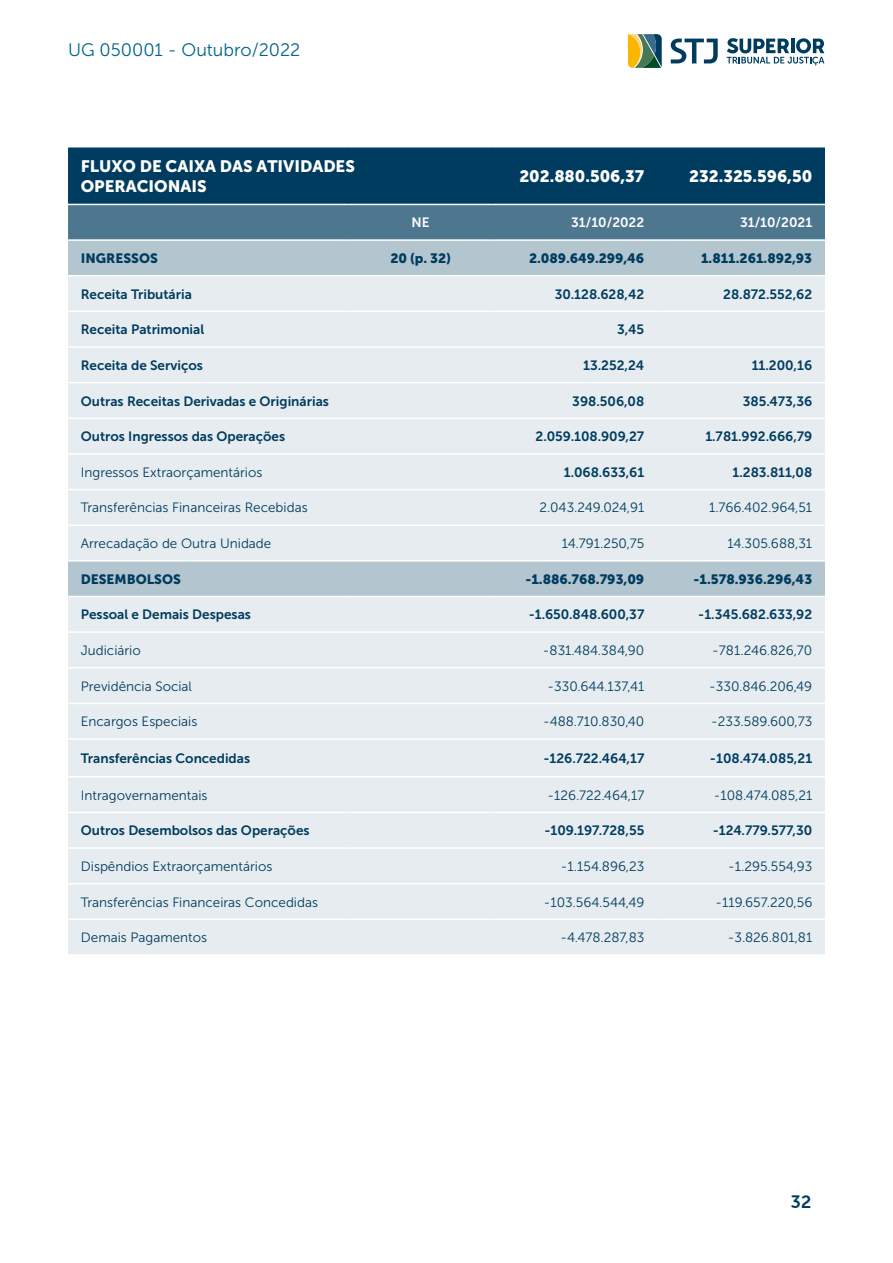
<style>
.page{position:relative;width:893px;height:1263px;background:#fff}
.page>*{position:absolute;margin:0;border:0;box-sizing:border-box;transform-origin:0 0}
.t1{font:18px "Museo Sans 300";color:#00668a}
.t2{font:18px "Museo Sans Rounded 700";color:#003c5f}
.t3{font:16.5px/19.8px "Museo Sans 900";color:#fff}
.t4{font:13.5px "Museo Sans 300";color:#003c5f}
.t5{font:13.5px "Museo Sans 700";color:#003c5f}
.t6{font:13.5px "Museo Sans 900";color:#003c5f}
.t7{font:13.5px "Museo Sans 700";color:#fffcff}
</style>
<div class="page">
<svg style="left:727px;top:38px;width:97px;height:27px"></svg>
<svg style="left:628px;top:34px;width:34px;height:34px"></svg>
<svg style="left:671px;top:39px;width:47px;height:24px"></svg>
<svg style="left:68px;top:147px;width:757px;height:92px;background:#1f5472"></svg>
<div style="left:68px;top:241px;width:757px;height:34px;background:#b3c5cf"></div>
<div style="left:68px;top:276px;width:757px;height:678px;background:#e6ecef"></div>
<hr style="left:68px;top:311px;width:281px;height:1px;background:#fff">
<hr style="left:349px;top:311px;width:144px;height:1px;background:#fff">
<hr style="left:493px;top:311px;width:164px;height:1px;background:#fff">
<hr style="left:657px;top:311px;width:168px;height:1px;background:#fff">
<hr style="left:68px;top:346px;width:281px;height:2px;background:#fff">
<hr style="left:349px;top:346px;width:144px;height:2px;background:#fff">
<hr style="left:493px;top:346px;width:164px;height:2px;background:#fff">
<hr style="left:657px;top:346px;width:168px;height:2px;background:#fff">
<hr style="left:68px;top:382px;width:281px;height:1px;background:#fff">
<hr style="left:349px;top:382px;width:144px;height:1px;background:#fff">
<hr style="left:493px;top:382px;width:164px;height:1px;background:#fff">
<hr style="left:657px;top:382px;width:168px;height:1px;background:#fff">
<hr style="left:68px;top:417px;width:281px;height:2px;background:#fff">
<hr style="left:349px;top:417px;width:144px;height:2px;background:#fff">
<hr style="left:493px;top:417px;width:164px;height:2px;background:#fff">
<hr style="left:657px;top:417px;width:168px;height:2px;background:#fff">
<hr style="left:68px;top:453px;width:281px;height:2px;background:#fff">
<hr style="left:349px;top:453px;width:144px;height:2px;background:#fff">
<hr style="left:493px;top:453px;width:164px;height:2px;background:#fff">
<hr style="left:657px;top:453px;width:168px;height:2px;background:#fff">
<hr style="left:68px;top:489px;width:281px;height:1px;background:#fff">
<hr style="left:349px;top:489px;width:144px;height:1px;background:#fff">
<hr style="left:493px;top:489px;width:164px;height:1px;background:#fff">
<hr style="left:657px;top:489px;width:168px;height:1px;background:#fff">
<hr style="left:68px;top:524px;width:281px;height:2px;background:#fff">
<hr style="left:349px;top:524px;width:144px;height:2px;background:#fff">
<hr style="left:493px;top:524px;width:164px;height:2px;background:#fff">
<hr style="left:657px;top:524px;width:168px;height:2px;background:#fff">
<hr style="left:68px;top:560px;width:281px;height:2px;background:#fff">
<hr style="left:349px;top:560px;width:144px;height:2px;background:#fff">
<hr style="left:493px;top:560px;width:164px;height:2px;background:#fff">
<hr style="left:657px;top:560px;width:168px;height:2px;background:#fff">
<hr style="left:68px;top:596px;width:281px;height:1px;background:#fff">
<hr style="left:349px;top:596px;width:144px;height:1px;background:#fff">
<hr style="left:493px;top:596px;width:164px;height:1px;background:#fff">
<hr style="left:657px;top:596px;width:168px;height:1px;background:#fff">
<hr style="left:68px;top:631px;width:281px;height:2px;background:#fff">
<hr style="left:349px;top:631px;width:144px;height:2px;background:#fff">
<hr style="left:493px;top:631px;width:164px;height:2px;background:#fff">
<hr style="left:657px;top:631px;width:168px;height:2px;background:#fff">
<hr style="left:68px;top:667px;width:281px;height:1px;background:#fff">
<hr style="left:349px;top:667px;width:144px;height:1px;background:#fff">
<hr style="left:493px;top:667px;width:164px;height:1px;background:#fff">
<hr style="left:657px;top:667px;width:168px;height:1px;background:#fff">
<hr style="left:68px;top:703px;width:281px;height:1px;background:#fff">
<hr style="left:349px;top:703px;width:144px;height:1px;background:#fff">
<hr style="left:493px;top:703px;width:164px;height:1px;background:#fff">
<hr style="left:657px;top:703px;width:168px;height:1px;background:#fff">
<hr style="left:68px;top:738px;width:281px;height:2px;background:#fff">
<hr style="left:349px;top:738px;width:144px;height:2px;background:#fff">
<hr style="left:493px;top:738px;width:164px;height:2px;background:#fff">
<hr style="left:657px;top:738px;width:168px;height:2px;background:#fff">
<hr style="left:68px;top:776px;width:281px;height:1px;background:#fff">
<hr style="left:349px;top:776px;width:144px;height:1px;background:#fff">
<hr style="left:493px;top:776px;width:164px;height:1px;background:#fff">
<hr style="left:657px;top:776px;width:168px;height:1px;background:#fff">
<hr style="left:68px;top:812px;width:281px;height:1px;background:#fff">
<hr style="left:349px;top:812px;width:144px;height:1px;background:#fff">
<hr style="left:493px;top:812px;width:164px;height:1px;background:#fff">
<hr style="left:657px;top:812px;width:168px;height:1px;background:#fff">
<hr style="left:68px;top:847px;width:281px;height:2px;background:#fff">
<hr style="left:349px;top:847px;width:144px;height:2px;background:#fff">
<hr style="left:493px;top:847px;width:164px;height:2px;background:#fff">
<hr style="left:657px;top:847px;width:168px;height:2px;background:#fff">
<hr style="left:68px;top:883px;width:281px;height:1px;background:#fff">
<hr style="left:349px;top:883px;width:144px;height:1px;background:#fff">
<hr style="left:493px;top:883px;width:164px;height:1px;background:#fff">
<hr style="left:657px;top:883px;width:168px;height:1px;background:#fff">
<hr style="left:68px;top:918px;width:281px;height:2px;background:#fff">
<hr style="left:349px;top:918px;width:144px;height:2px;background:#fff">
<hr style="left:493px;top:918px;width:164px;height:2px;background:#fff">
<hr style="left:657px;top:918px;width:168px;height:2px;background:#fff">
<hr style="left:68px;top:204px;width:281px;height:1px;background:#fff">
<hr style="left:349px;top:204px;width:144px;height:1px;background:#fff">
<hr style="left:493px;top:204px;width:164px;height:1px;background:#fff">
<hr style="left:657px;top:204px;width:168px;height:1px;background:#fff">
<h1 class="t1" style="left:68px;top:40px;width:234px">UG 050001 - Outubro/2022</h1>
<p class="t3" style="left:81px;top:156px;width:276px">FLUXO DE CAIXA DAS ATIVIDADES<br>OPERACIONAIS</p>
<p class="t3" style="left:519px;top:166px;width:126px">202.880.506,37</p>
<p class="t3" style="left:689px;top:166px;width:125px">232.325.596,50</p>
<p class="t7" style="left:412px;top:215px;width:20px">NE</p>
<p class="t7" style="left:571px;top:215px;width:75px">31/10/2022</p>
<p class="t7" style="left:740px;top:215px;width:74px">31/10/2021</p>
<p class="t6" style="left:81px;top:251px;width:79px">INGRESSOS</p>
<p class="t6" style="left:390px;top:251px;width:62px">20 (p. 32)</p>
<p class="t6" style="left:529px;top:251px;width:117px">2.089.649.299,46</p>
<p class="t6" style="left:701px;top:251px;width:113px">1.811.261.892,93</p>
<p class="t5" style="left:81px;top:286px;width:113px">Receita Tributária</p>
<p class="t5" style="left:555px;top:286px;width:91px">30.128.628,42</p>
<p class="t5" style="left:723px;top:286px;width:90px">28.872.552,62</p>
<p class="t5" style="left:81px;top:322px;width:125px">Receita Patrimonial</p>
<p class="t5" style="left:617px;top:322px;width:29px">3,45</p>
<p class="t5" style="left:81px;top:358px;width:124px">Receita de Serviços</p>
<p class="t5" style="left:583px;top:358px;width:63px">13.252,24</p>
<p class="t5" style="left:752px;top:358px;width:62px">11.200,16</p>
<p class="t5" style="left:81px;top:393px;width:250px">Outras Receitas Derivadas e Originárias</p>
<p class="t5" style="left:572px;top:393px;width:73px">398.506,08</p>
<p class="t5" style="left:743px;top:393px;width:71px">385.473,36</p>
<p class="t5" style="left:81px;top:429px;width:206px">Outros Ingressos das Operações</p>
<p class="t5" style="left:536px;top:429px;width:110px">2.059.108.909,27</p>
<p class="t5" style="left:705px;top:429px;width:108px">1.781.992.666,79</p>
<p class="t4" style="left:81px;top:465px;width:183px">Ingressos Extraorçamentários</p>
<p class="t5" style="left:564px;top:465px;width:82px">1.068.633,61</p>
<p class="t5" style="left:732px;top:465px;width:81px">1.283.811,08</p>
<p class="t4" style="left:81px;top:501px;width:228px">Transferências Financeiras Recebidas</p>
<p class="t4" style="left:540px;top:501px;width:106px">2.043.249.024,91</p>
<p class="t4" style="left:709px;top:501px;width:105px">1.766.402.964,51</p>
<p class="t4" style="left:81px;top:536px;width:192px">Arrecadação de Outra Unidade</p>
<p class="t4" style="left:562px;top:536px;width:84px">14.791.250,75</p>
<p class="t4" style="left:727px;top:536px;width:86px">14.305.688,31</p>
<p class="t6" style="left:81px;top:571px;width:102px">DESEMBOLSOS</p>
<p class="t6" style="left:525px;top:571px;width:120px">-1.886.768.793,09</p>
<p class="t6" style="left:693px;top:571px;width:120px">-1.578.936.296,43</p>
<p class="t5" style="left:81px;top:607px;width:172px">Pessoal e Demais Despesas</p>
<p class="t5" style="left:529px;top:607px;width:117px">-1.650.848.600,37</p>
<p class="t5" style="left:698px;top:607px;width:116px">-1.345.682.633,92</p>
<p class="t4" style="left:81px;top:643px;width:61px">Judiciário</p>
<p class="t4" style="left:543px;top:643px;width:103px">-831.484.384,90</p>
<p class="t4" style="left:712px;top:643px;width:102px">-781.246.826,70</p>
<p class="t4" style="left:81px;top:679px;width:113px">Previdência Social</p>
<p class="t4" style="left:548px;top:679px;width:98px">-330.644.137,41</p>
<p class="t4" style="left:709px;top:679px;width:105px">-330.846.206,49</p>
<p class="t4" style="left:81px;top:714px;width:118px">Encargos Especiais</p>
<p class="t4" style="left:543px;top:714px;width:103px">-488.710.830,40</p>
<p class="t4" style="left:711px;top:714px;width:103px">-233.589.600,73</p>
<p class="t5" style="left:81px;top:751px;width:171px">Transferências Concedidas</p>
<p class="t5" style="left:543px;top:751px;width:103px">-126.722.464,17</p>
<p class="t5" style="left:710px;top:751px;width:104px">-108.474.085,21</p>
<p class="t4" style="left:81px;top:788px;width:128px">Intragovernamentais</p>
<p class="t4" style="left:548px;top:788px;width:98px">-126.722.464,17</p>
<p class="t4" style="left:714px;top:788px;width:100px">-108.474.085,21</p>
<p class="t5" style="left:81px;top:823px;width:230px">Outros Desembolsos das Operações</p>
<p class="t5" style="left:544px;top:823px;width:102px">-109.197.728,55</p>
<p class="t5" style="left:713px;top:823px;width:101px">-124.779.577,30</p>
<p class="t4" style="left:81px;top:859px;width:193px">Dispêndios Extraorçamentários</p>
<p class="t4" style="left:561px;top:859px;width:85px">-1.154.896,23</p>
<p class="t4" style="left:728px;top:859px;width:86px">-1.295.554,93</p>
<p class="t4" style="left:81px;top:895px;width:239px">Transferências Financeiras Concedidas</p>
<p class="t4" style="left:544px;top:895px;width:102px">-103.564.544,49</p>
<p class="t4" style="left:715px;top:895px;width:98px">-119.657.220,56</p>
<p class="t4" style="left:81px;top:930px;width:128px">Demais Pagamentos</p>
<p class="t4" style="left:561px;top:930px;width:85px">-4.478.287,83</p>
<p class="t4" style="left:728px;top:930px;width:86px">-3.826.801,81</p>
<h1 class="t2" style="left:791px;top:1192px;width:22px">32</h1>
</div>
